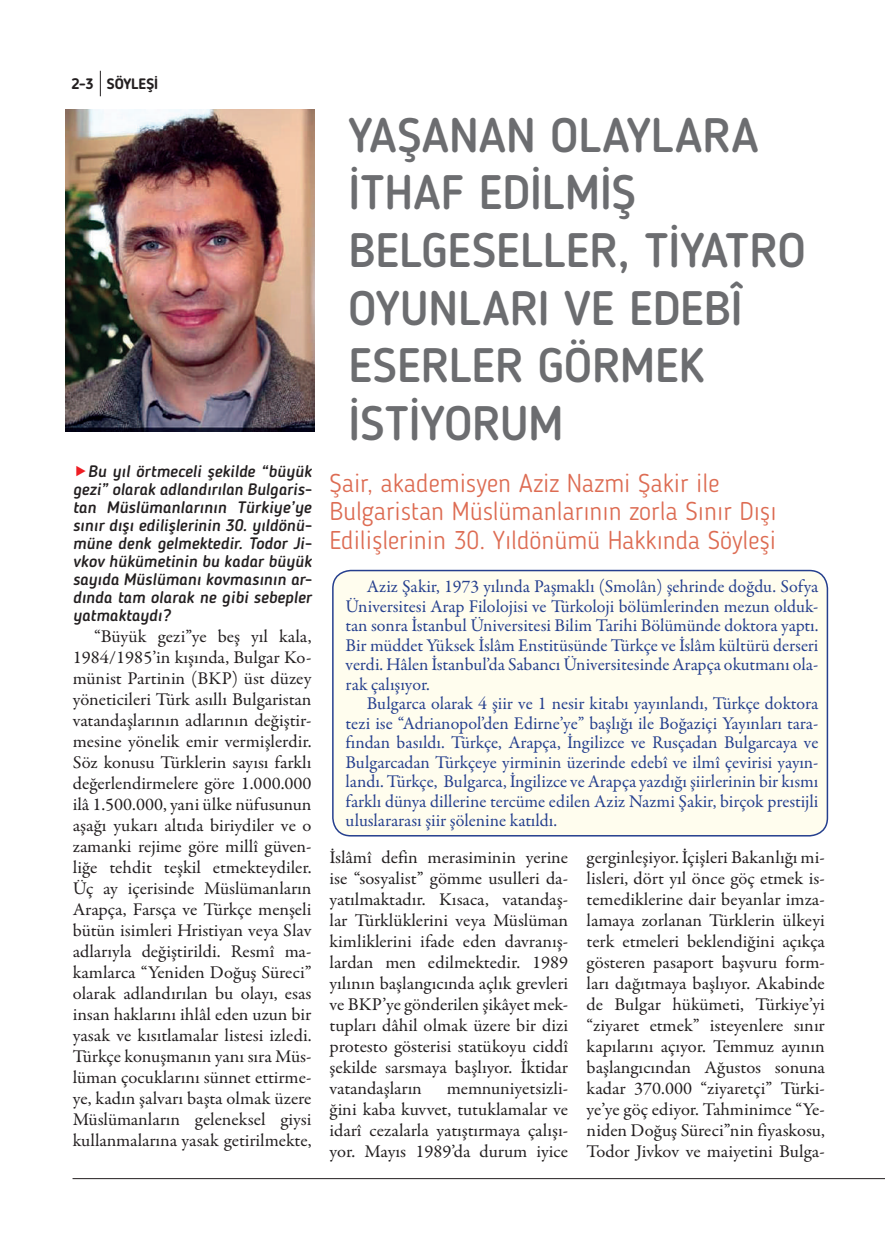
<style>
.page{position:relative;width:885px;height:1242px;background:#fff}
.page>*{position:absolute;margin:0;border:0;box-sizing:border-box;transform-origin:0 0}
.t1{font:500 48px/57.6px "Blogger Sans";color:#6c6d70}
.t2{font:300 25.5px/28.5px "Blogger Sans";color:#dd6c53}
.t3{font:18px/21px "Garamond Premr Pro";color:#231f20;text-align:justify}
.t4{font:18px/19.5px "Garamond Premr Pro";color:#253f8e;text-align:justify}
.t5{font:italic 500 16.5px/18px "Blogger Sans";color:#231f20;text-align:justify}
.t6{font:700 15px "Blogger Sans";letter-spacing:-.015em;color:#231f20}
</style>
<div class="page">
<hr style="left:72px;top:1178px;width:812px;height:1px;background:#231f20">
<svg style="left:100px;top:71px;width:1px;height:25px"></svg>
<img style="left:66px;top:109px;width:248px;height:322px">
<div style="left:333px;top:570px;width:494px;height:266px;background:#fffdee;border-radius:18px"></div>
<div style="left:332px;top:570px;width:496px;height:266px;border:2px solid #253f8e;border-radius:18px"></div>
<p class="t6" style="left:71px;top:75px;width:88px">2-3 SÖYLEŞİ</p>
<p class="t5" style="left:73px;top:462px;width:240px;text-indent:15px">Bu yıl örtmeceli şekilde “büyük gezi” olarak adlandırılan Bulgaris&shy;tan Müslümanlarının Türkiye’ye sınır dışı edilişlerinin 30. yıldönü&shy;müne denk gelmektedir. Todor Ji&shy;vkov hükümetinin bu kadar büyük sayıda Müslümanı kovmasının ar&shy;dında tam olarak ne gibi sebepler yatmaktaydı?</p>
<p class="t3" style="left:73px;top:626px;width:240px;text-indent:21px">“Büyük gezi”ye beş yıl kala, 1984/1985’in kışında, Bulgar Ko&shy;münist Partinin (BKP) üst düzey yöneticileri Türk asıllı Bulgaristan vatandaşlarının adlarının değiştir&shy;mesine yönelik emir vermişlerdir.<br>Söz konusu Türklerin sayısı farklı değerlendirmelere göre 1.000.000 ilâ 1.500.000, yani ülke nüfusunun aşağı yukarı altıda biriydiler ve o zamanki rejime göre millî güven&shy;liğe tehdit teşkil etmekteydiler.<br>Üç ay içerisinde Müslümanların Arapça, Farsça ve Türkçe menşeli bütün isimleri Hristiyan veya Slav adlarıyla değiştirildi. Resmî ma&shy;kamlarca “Yeniden Doğuş Süreci” olarak adlandırılan bu olayı, esas insan haklarını ihlâl eden uzun bir yasak ve kısıtlamalar listesi izledi.<br>Türkçe konuşmanın yanı sıra Müs&shy;lüman çocuklarını sünnet ettirme&shy;ye, kadın şalvarı başta olmak üzere Müslümanların geleneksel giysi kullanmalarına yasak getirilmekte,</p>
<h1 class="t1" style="left:348px;top:106px;width:458px">YAŞANAN OLAYLARA<br>İTHAF EDİLMİŞ<br>BELGESELLER, TİYATRO<br>OYUNLARI VE EDEBÎ<br>ESERLER GÖRMEK<br>İSTİYORUM</h1>
<h2 class="t2" style="left:329px;top:468px;width:448px">Şair, akademisyen Aziz Nazmi Şakir ile<br>Bulgaristan Müslümanlarının zorla Sınır Dışı<br>Edilişlerinin 30. Yıldönümü Hakkında Söyleşi</h2>
<p class="t4" style="left:345px;top:577px;width:474px;text-indent:21px">Aziz Şakir, 1973 yılında Paşmaklı (Smolân) şehrinde doğdu. Sofya Üniversitesi Arap Filolojisi ve Türkoloji bölümlerinden mezun olduk&shy;tan sonra İstanbul Üniversitesi Bilim Tarihi Bölümünde doktora yaptı.<br>Bir müddet Yüksek İslâm Enstitüsünde Türkçe ve İslâm kültürü derseri verdi. Hâlen İstanbul’da Sabancı Üniversitesinde Arapça okutmanı ola&shy;rak çalışıyor.</p>
<p class="t4" style="left:345px;top:694px;width:474px;text-indent:21px">Bulgarca olarak 4 şiir ve 1 nesir kitabı yayınlandı, Türkçe doktora tezi ise “Adrianopol’den Edirne’ye” başlığı ile Boğaziçi Yayınları tara&shy;fından basıldı. Türkçe, Arapça, İngilizce ve Rusçadan Bulgarcaya ve Bulgarcadan Türkçeye yirminin üzerinde edebî ve ilmî çevirisi yayın&shy;landı. Türkçe, Bulgarca, İngilizce ve Arapça yazdığı şiirlerinin bir kısmı farklı dünya dillerine tercüme edilen Aziz Nazmi Şakir, birçok prestijli uluslararası şiir şölenine katıldı.</p>
<p class="t3" style="left:329px;top:847px;width:240px">İslâmî defin merasiminin yerine ise “sosyalist” gömme usulleri da&shy;yatılmaktadır. Kısaca, vatandaş&shy;lar Türklüklerini veya Müslüman kimliklerini ifade eden davranış&shy;lardan men edilmektedir. 1989 yılının başlangıcında açlık grevleri ve BKP’ye gönderilen şikâyet mek&shy;tupları dâhil olmak üzere bir dizi protesto gösterisi statükoyu ciddî şekilde sarsmaya başlıyor. İktidar vatandaşların</p>
<p class="t3" style="left:329px;top:1078px;width:240px;text-indent:117px">memnuniyetsizli&shy;ğini kaba kuvvet, tutuklamalar ve idarî cezalarla yatıştırmaya çalışı&shy;yor. Mayıs 1989’da durum iyice</p>
<p class="t3" style="left:586px;top:847px;width:240px">gerginleşiyor. İçişleri Bakanlığı mi&shy;lisleri, dört yıl önce göç etmek is&shy;temediklerine dair beyanlar imza&shy;lamaya zorlanan Türklerin ülkeyi terk etmeleri beklendiğini açıkça gösteren pasaport başvuru form&shy;ları dağıtmaya başlıyor. Akabinde de Bulgar hükümeti, Türkiye’yi “ziyaret etmek” isteyenlere sınır kapılarını açıyor. Temmuz ayının başlangıcından Ağustos sonuna kadar 370.000 “ziyaretçi” Türki&shy;ye’ye göç ediyor. Tahminimce “Ye&shy;niden Doğuş Süreci”nin fiyaskosu, Todor Jivkov ve maiyetini Bulga-</p>
</div>
